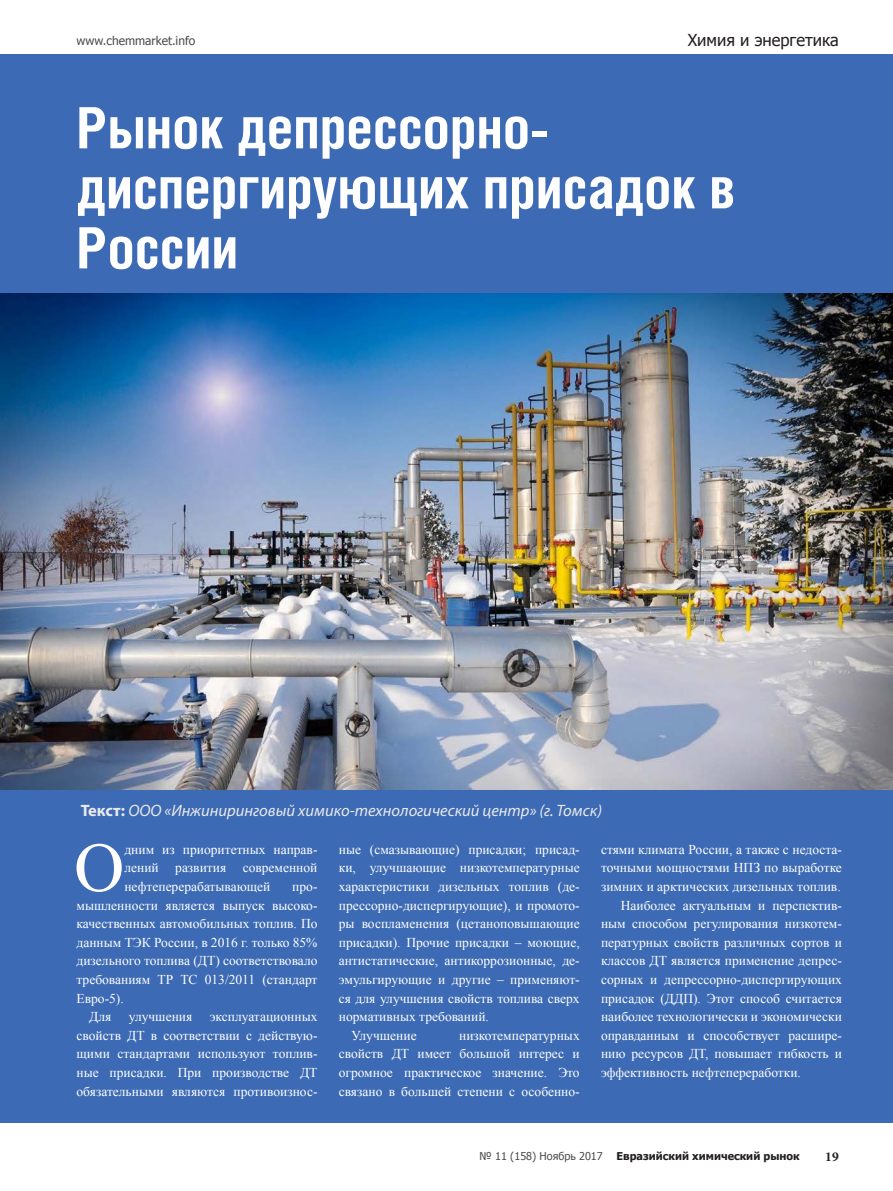
<style>
.page{position:relative;width:893px;height:1191px;background:#fff}
.page>*{position:absolute;margin:0;border:0;box-sizing:border-box;transform-origin:0 0}
.t1{font:69.75px "Times New Roman";color:#fff}
.t2{font:700 57px/60px "Helios Cond C";color:#fff}
.t3{font:italic 16.5px "Myriad Pro";color:#e9e9e9}
.t4{font:16.5px "Tahoma";color:#231f20}
.t5{font:13.5px/18.6px "Times New Roman";color:#fff;text-align:justify}
.t6{font:700 13.5px "Minion Pro";color:#231f20}
.t7{font:12px "Tahoma";color:#4b4c4d}
.t8{font:700 10.8px "Tahoma";color:#231f20}
.t9{font:10.8px "Tahoma";color:#4b4c4d}
.s1{font-weight:700;font-style:normal}
</style>
<div class="page">
<div style="left:0;top:54px;width:893px;height:1069px;background:#3c6ab4"></div>
<img style="left:0;top:293px;width:893px;height:496px">
<p class="t7" style="left:77px;top:33px;width:120px">www.chemmarket.info</p>
<p class="t4" style="left:688px;top:29px;width:153px">Химия и энергетика</p>
<h2 class="t2" style="left:77px;top:96px;width:661px">Рынок депрессорно&shy;диспергирующих присадок в<br>России</h2>
<p class="t3" style="left:81px;top:800px;width:523px"><span class="s1">Текст:</span> ООО «Инжиниринговый химико-технологический центр» (г. Томск)</p>
<h1 class="t1" style="left:74px;top:820px;width:52px">О</h1>
<p class="t5" style="left:124px;top:839px;width:195px">дним из приоритетных направ&shy;лений развития современной нефтеперерабатывающей</p>
<p class="t5" style="left:339px;top:839px;width:242px">ные (смазывающие) присадки; присад-</p>
<p class="t5" style="left:339px;top:858px;width:242px">ки, улучшающие низкотемпературные</p>
<p class="t5" style="left:339px;top:877px;width:242px">характеристики дизельных топлив (де-</p>
<p class="t5" style="left:339px;top:895px;width:242px">прессорно-диспергирующие), и промото-</p>
<p class="t5" style="left:339px;top:914px;width:242px">ры воспламенения (цетаноповышающие</p>
<p class="t5" style="left:339px;top:932px;width:242px">присадки). Прочие присадки – моющие,</p>
<p class="t5" style="left:339px;top:951px;width:242px">антистатические, антикоррозионные, де-</p>
<p class="t5" style="left:339px;top:970px;width:242px">эмульгирующие и другие – применяют-</p>
<p class="t5" style="left:339px;top:988px;width:242px">ся для улучшения свойств топлива сверх</p>
<p class="t5" style="left:339px;top:1007px;width:152px">нормативных требований.</p>
<p class="t5" style="left:352px;top:1025px;width:67px">Улучшение</p>
<p class="t5" style="left:601px;top:839px;width:242px">стями климата России, а также с недоста-</p>
<p class="t5" style="left:601px;top:858px;width:242px">точными мощностями НПЗ по выработке</p>
<p class="t5" style="left:601px;top:877px;width:241px">зимних и арктических дизельных топлив.</p>
<p class="t5" style="left:621px;top:895px;width:223px">Наиболее актуальным и перспектив-</p>
<p class="t5" style="left:601px;top:914px;width:242px">ным способом регулирования низкотем-</p>
<p class="t5" style="left:601px;top:932px;width:242px">пературных свойств различных сортов и</p>
<p class="t5" style="left:601px;top:951px;width:242px">классов ДТ является применение депрес-</p>
<p class="t5" style="left:601px;top:970px;width:242px">сорных и депрессорно-диспергирующих</p>
<p class="t5" style="left:601px;top:988px;width:242px">присадок (ДДП). Этот способ считается</p>
<p class="t5" style="left:601px;top:1007px;width:242px">наиболее технологически и экономически</p>
<p class="t5" style="left:601px;top:1025px;width:242px">оправданным и способствует расшире-</p>
<p class="t5" style="left:601px;top:1044px;width:242px">нию ресурсов ДТ, повышает гибкость и</p>
<p class="t5" style="left:601px;top:1063px;width:201px">эффективность нефтепереработки.</p>
<p class="t5" style="left:292px;top:877px;width:27px">про-</p>
<p class="t5" style="left:77px;top:895px;width:242px">мышленности является выпуск высоко-</p>
<p class="t5" style="left:77px;top:914px;width:242px">качественных автомобильных топлив. По</p>
<p class="t5" style="left:77px;top:932px;width:242px">данным ТЭК России, в 2016 г. только 85%</p>
<p class="t5" style="left:77px;top:951px;width:242px">дизельного топлива (ДТ) соответствовало</p>
<p class="t5" style="left:77px;top:970px;width:242px">требованиям ТР ТС 013/2011 (стандарт</p>
<p class="t5" style="left:77px;top:988px;width:49px">Евро-5).</p>
<p class="t5" style="left:89px;top:1007px;width:24px">Для</p>
<p class="t5" style="left:129px;top:1007px;width:65px">улучшения</p>
<p class="t5" style="left:77px;top:1007px;width:242px;text-indent:133px">эксплуатационных свойств ДТ в соответствии с действую&shy;щими стандартами используют топлив&shy;ные присадки. При производстве ДТ обязательными являются противоизнос-</p>
<p class="t5" style="left:339px;top:1025px;width:242px;text-indent:120px">низкотемпературных свойств ДТ имеет большой интерес и огромное практическое значение. Это связано в большей степени с особенно-</p>
<p class="t9" style="left:479px;top:1149px;width:125px">№ 11 (158) Ноябрь 2017</p>
<p class="t8" style="left:617px;top:1148px;width:185px">Евразийский химический рынок</p>
<p class="t6" style="left:825px;top:1147px;width:15px">19</p>
</div>
